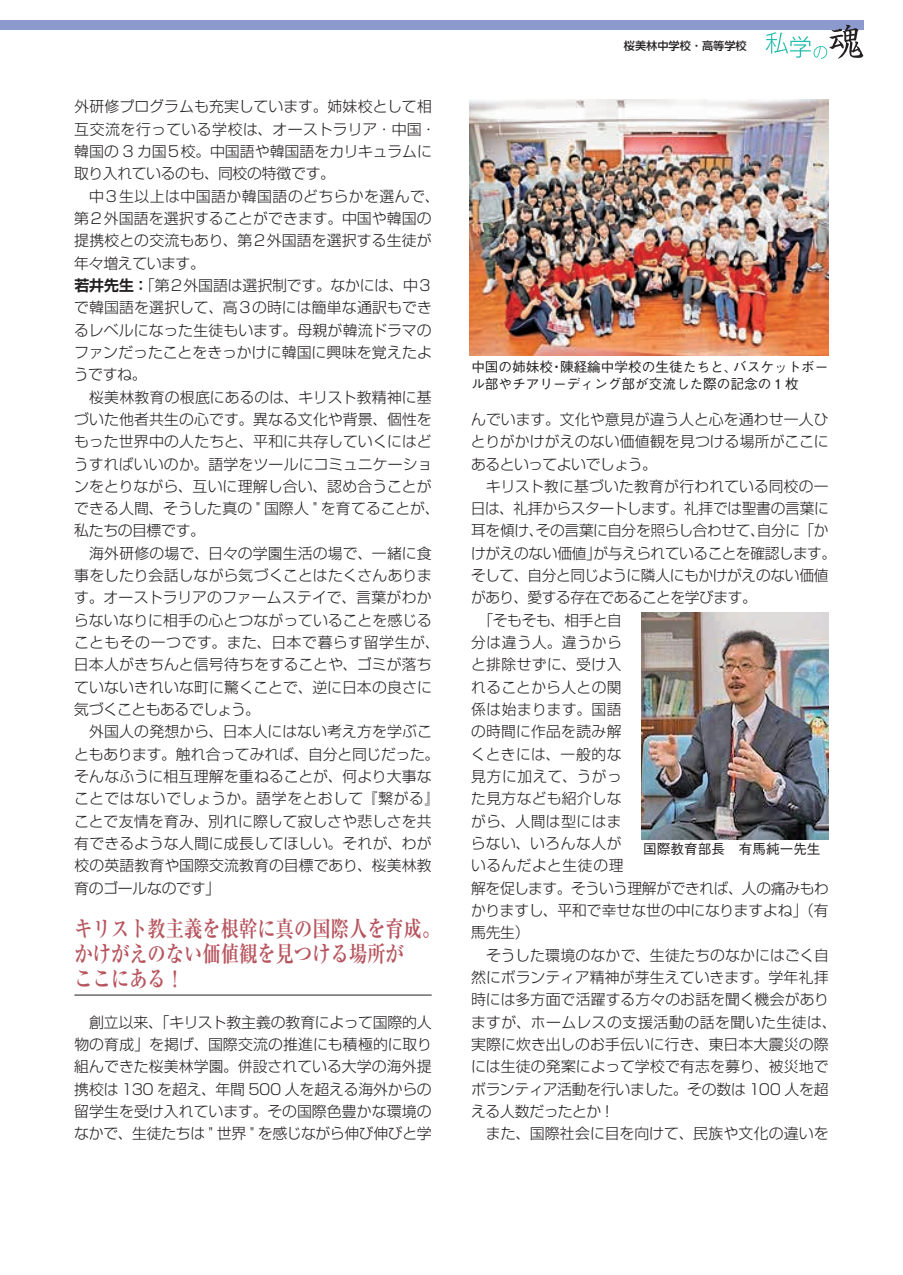
<style>
.page{position:relative;width:903px;height:1275px;background:#fff}
.page>*{position:absolute;margin:0;border:0;box-sizing:border-box;transform-origin:0 0}
.t1{font:700 22.4px/24.8px "Ryumin Pro";color:#b7555f;scale:.82 1}
.t2{font:300 14.88px/22.4px "Shin Go Pro";letter-spacing:.005em;color:#231f20}
.t3{font:300 14.88px "Shin Go Pro";letter-spacing:-.025em;color:#231f20}
.t4{font:300 14.88px "Shin Go Pro";letter-spacing:.03em;color:#231f20}
.t5{font:300 14.88px "Shin Go Pro";letter-spacing:.035em;color:#231f20}
.t6{font:300 14.88px "Shin Go Pro";letter-spacing:.04em;color:#231f20}
.t7{font:300 14.88px "Shin Go Pro";letter-spacing:-.03em;color:#231f20}
.t8{font:300 14.88px "Shin Go Pro";letter-spacing:.025em;color:#231f20}
.t9{font:300 14.88px "Shin Go Pro";letter-spacing:-.035em;color:#231f20}
.t10{font:500 13.65px/17.3px "Gothic BBB Pro";color:#231f20}
.t11{font:500 11.2px "UD Shin Go Pr 6 N";color:#231f20}
.s1{font-family:"Shin Go Pro De";font-weight:700}
</style>
<div class="page">
<div style="left:0;top:20px;width:863px;height:10px;background:#8d9acd"></div>
<svg style="left:766px;top:25px;width:97px;height:34px"></svg>
<hr style="left:74px;top:995px;width:358px;height:1px;background:#231f20">
<img style="left:641px;top:613px;width:187px;height:227px">
<img style="left:469px;top:100px;width:359px;height:255px">
<p class="t2" style="left:74px;top:94px;width:363px">外研修プログラムも充実しています。姉妹校として相互交流を行っている学校は、オーストラリア・中国・韓国の 3 カ国５校。中国語や韓国語をカリキュラムに取り入れているのも、同校の特徴です。</p>
<p class="t2" style="left:74px;top:183px;width:367px;text-indent:15px">中３生以上は中国語か韓国語のどちらかを選んで、第２外国語を選択することができます。中国や韓国の提携校との交流もあり、第２外国語を選択する生徒が年々増えています。<br><span class="s1">若井先生：</span>「第２外国語は選択制です。なかには、中３で韓国語を選択して、高３の時には簡単な通訳もできるレベルになった生徒もいます。母親が韓流ドラマのファンだったことをきっかけに韓国に興味を覚えたようですね。</p>
<p class="t2" style="left:74px;top:384px;width:367px;text-indent:15px">桜美林教育の根底にあるのは、キリスト教精神に基づいた他者共生の心です。異なる文化や背景、個性をもった世界中の人たちと、平和に共存していくにはどうすればいいのか。語学をツールにコミュニケーションをとりながら、互いに理解し合い、認め合うことができる人間、そうした真の " 国際人 " を育てることが、私たちの目標です。</p>
<p class="t2" style="left:74px;top:540px;width:367px;text-indent:15px">海外研修の場で、日々の学園生活の場で、一緒に食事をしたり会話しながら気づくことはたくさんあります。オーストラリアのファームステイで、言葉がわからないなりに相手の心とつながっていることを感じることもその一つです。また、日本で暮らす留学生が、日本人がきちんと信号待ちをすることや、ゴミが落ちていないきれいな町に驚くことで、逆に日本の良さに気づくこともあるでしょう。</p>
<p class="t2" style="left:74px;top:719px;width:367px;text-indent:15px">外国人の発想から、日本人にはない考え方を学ぶこともあります。触れ合ってみれば、自分と同じだった。そんなふうに相互理解を重ねることが、何より大事なことではないでしょうか。語学をとおして『繋がる』ことで友情を育み、別れに際して寂しさや悲しさを共有できるような人間に成長してほしい。それが、わが校の英語教育や国際交流教育の目標であり、桜美林教育のゴールなのです」</p>
<h1 class="t1" style="left:74px;top:915px;width:448px">キリスト教主義を根幹に真の国際人を育成。かけがえのない価値観を見つける場所が<br>ここにある！</h1>
<p class="t2" style="left:74px;top:1009px;width:359px;text-align:justify;text-indent:15px">創立以来、「キリスト教主義の教育によって国際的人物の育成」を掲げ、国際交流の推進にも積極的に取り組んできた桜美林学園。併設されている大学の海外提携校は 130 を超え、年間 500 人を超える海外からの留学生を受け入れています。その国際色豊かな環境のなかで、生徒たちは " 世界 " を感じながら伸び伸びと学</p>
<p class="t11" style="left:624px;top:36px;width:124px">桜美林中学校･高等学校</p>
<p class="t10" style="left:471px;top:356px;width:359px">中国の姉妹校・陳経綸中学校の生徒たちと、バスケットボール部やチアリーディング部が交流した際の記念の１枚</p>
<p class="t2" style="left:471px;top:406px;width:359px;text-align:justify">んでいます。文化や意見が違う人と心を通わせ一人ひとりがかけがえのない価値観を見つける場所がここにあるといってよいでしょう。</p>
<p class="t2" style="left:486px;top:473px;width:344px">キリスト教に基づいた教育が行われている同校の一</p>
<p class="t3" style="left:471px;top:496px;width:359px">日は、礼拝からスタートします。礼拝では聖書の言葉に</p>
<p class="t3" style="left:471px;top:519px;width:359px">耳を傾け、その言葉に自分を照らし合わせて、自分に「か</p>
<p class="t3" style="left:471px;top:541px;width:367px">けがえのない価値」が与えられていることを確認します。</p>
<p class="t7" style="left:471px;top:563px;width:359px">そして、自分と同じように隣人にもかけがえのない価値</p>
<p class="t3" style="left:471px;top:586px;width:287px">があり、愛する存在であることを学びます。</p>
<p class="t3" style="left:478px;top:608px;width:145px">「そもそも、相手と自</p>
<p class="t4" style="left:471px;top:630px;width:152px">分は違う人。違うから</p>
<p class="t5" style="left:471px;top:653px;width:152px">と排除せずに、受け入</p>
<p class="t8" style="left:471px;top:675px;width:152px">れることから人との関</p>
<p class="t6" style="left:471px;top:697px;width:152px">係は始まります。国語</p>
<p class="t2" style="left:471px;top:719px;width:152px">の時間に作品を読み解</p>
<p class="t4" style="left:471px;top:742px;width:152px">くときには、一般的な</p>
<p class="t6" style="left:471px;top:764px;width:152px">見方に加えて、うがっ</p>
<p class="t8" style="left:471px;top:786px;width:152px">た見方なども紹介しな</p>
<p class="t5" style="left:471px;top:809px;width:152px">がら、人間は型にはま</p>
<p class="t5" style="left:471px;top:831px;width:152px">らない、いろんな人が</p>
<p class="t6" style="left:471px;top:853px;width:154px">いるんだよと生徒の理</p>
<p class="t3" style="left:471px;top:876px;width:359px">解を促します。そういう理解ができれば、人の痛みもわ</p>
<p class="t2" style="left:471px;top:897px;width:359px">かりますし、平和で幸せな世の中になりますよね」（有</p>
<p class="t2" style="left:471px;top:920px;width:60px">馬先生）</p>
<p class="t2" style="left:486px;top:942px;width:344px">そうした環境のなかで、生徒たちのなかにはごく自</p>
<p class="t2" style="left:471px;top:964px;width:359px">然にボランティア精神が芽生えていきます。学年礼拝</p>
<p class="t2" style="left:471px;top:987px;width:359px">時には多方面で活躍する方々のお話を聞く機会があり</p>
<p class="t4" style="left:471px;top:1010px;width:367px">ますが、ホームレスの支援活動の話を聞いた生徒は、</p>
<p class="t2" style="left:471px;top:1031px;width:359px">実際に炊き出しのお手伝いに行き、東日本大震災の際</p>
<p class="t2" style="left:471px;top:1054px;width:359px">には生徒の発案によって学校で有志を募り、被災地で</p>
<p class="t3" style="left:471px;top:1077px;width:359px">ボランティア活動を行いました。その数は 100 人を超</p>
<p class="t9" style="left:471px;top:1099px;width:145px">える人数だったとか！</p>
<p class="t2" style="left:486px;top:1120px;width:344px">また、国際社会に目を向けて、民族や文化の違いを</p>
<p class="t10" style="left:643px;top:838px;width:179px">国際教育部長　有馬純一先生</p>
</div>
